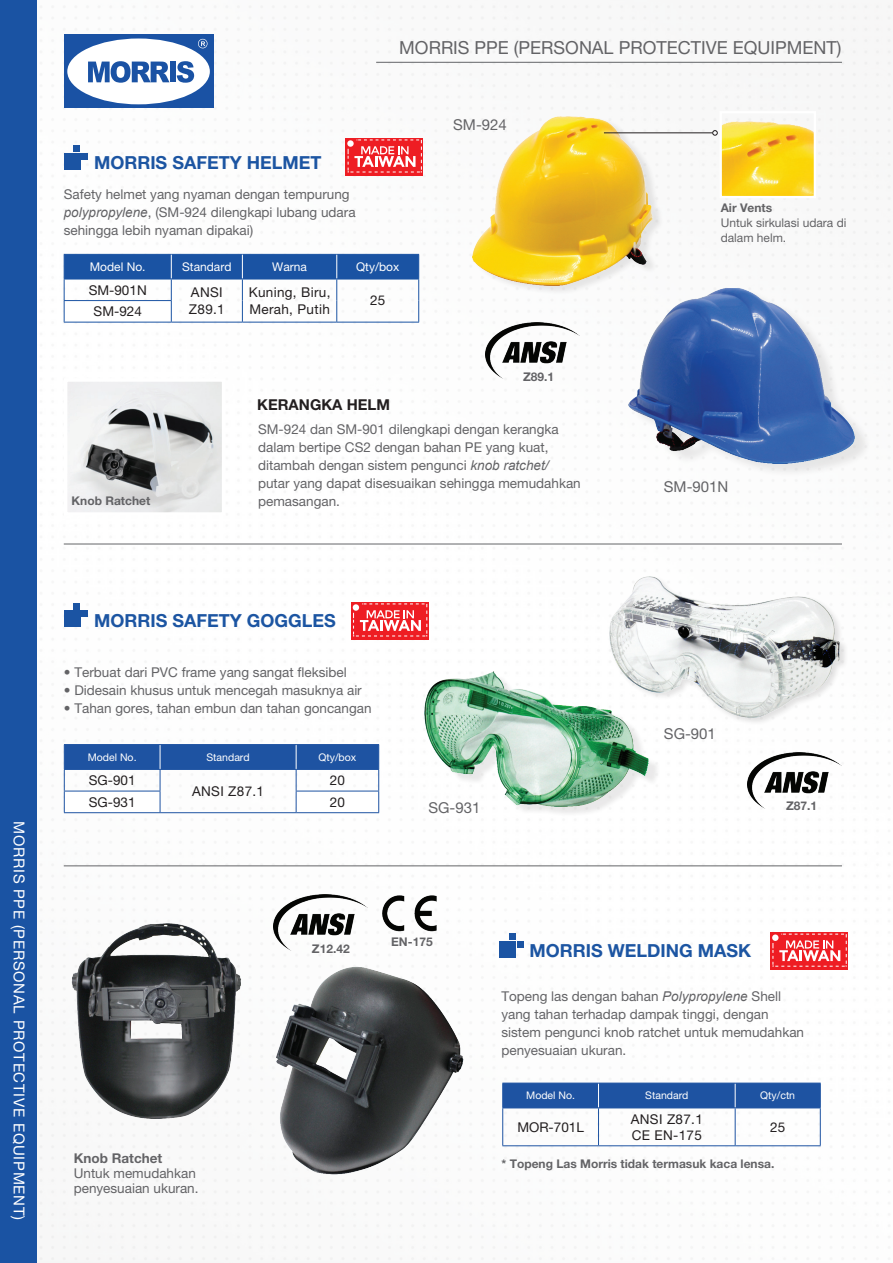
<style>
.page{position:relative;width:893px;height:1263px;background:#fff}
.page>*{position:absolute;margin:0;border:0;box-sizing:border-box;transform-origin:0 0}
.t1{font:700 18px "Helvetica Neue LT Pro";color:#1c55a2}
.t2{font:18px "Helvetica Neue LT Pro";color:#636366}
.t3{font:15px "Helvetica Neue LT Pro";letter-spacing:.05em;color:#fff}
.t4{font:15px "Helvetica Neue LT Pro";color:#636366}
.t5{font:700 15px "Helvetica Neue LT Pro";color:#231f20}
.t6{font:13.5px/18px "Helvetica Neue LT Pro";color:#636366}
.t7{font:13.5px/16.2px "Helvetica Neue LT Pro";letter-spacing:.025em;color:#231f20}
.t8{font:700 13.5px "Helvetica Neue LT Pro";color:#636366}
.t9{font:700 12px "Helvetica Neue LT Pro";color:#636366}
.t10{font:12px/15px "Helvetica Neue LT Pro";color:#636366}
.t11{font:12px "Helvetica Neue LT Pro";color:#fff}
.t12{font:10.5px "Helvetica Neue LT Pro";color:#fff}
.s1{font-family:"Arial";font-style:italic}
</style>
<div class="page">
<img style="left:39px;top:5px;width:852px;height:1255px">
<div style="left:475px;top:116px;width:189px;height:179px;background:#231f20;opacity:.1"></div>
<img style="left:473px;top:116px;width:179px;height:170px">
<img style="left:722px;top:122px;width:91px;height:73px">
<div style="left:719px;top:111px;width:97px;height:87px;border:2px solid #fff"></div>
<div style="left:633px;top:289px;width:239px;height:189px;background:#231f20;opacity:.1"></div>
<img style="left:629px;top:288px;width:225px;height:175px">
<hr style="left:171px;top:322px;width:71px;height:1px;background:#1a53a3">
<hr style="left:242px;top:322px;width:95px;height:1px;background:#1a53a3">
<hr style="left:337px;top:322px;width:82px;height:1px;background:#1a53a3">
<svg style="left:64px;top:254px;width:355px;height:68px"></svg>
<hr style="left:64px;top:322px;width:107px;height:1px;background:#1a53a3">
<div style="left:64px;top:34px;width:149px;height:74px;background:#1a52a4"></div>
<div style="left:67px;top:39px;width:143px;height:65px;background:#fff;border-radius:50%"></div>
<svg style="left:88px;top:61px;width:81px;height:22px"></svg>
<div style="left:170px;top:62px;width:6px;height:20px;background:#1a52a4"></div>
<svg style="left:177px;top:61px;width:17px;height:22px"></svg>
<svg style="left:198px;top:39px;width:10px;height:9px"></svg>
<hr style="left:376px;top:62px;width:466px;height:1px;background:#636568">
<img style="left:69px;top:383px;width:151px;height:128px">
<div style="left:64px;top:378px;width:161px;height:138px;border:4px solid #fff"></div>
<img style="left:485px;top:322px;width:94px;height:56px">
<img style="left:748px;top:752px;width:94px;height:56px">
<img style="left:274px;top:895px;width:94px;height:55px">
<hr style="left:604px;top:132px;width:108px;height:1px;background:#231f20">
<svg style="left:712px;top:130px;width:6px;height:6px"></svg>
<div style="left:64px;top:153px;width:16px;height:17px;background:#1b54a3"></div>
<div style="left:81px;top:153px;width:7px;height:7px;background:#1b54a3"></div>
<div style="left:73px;top:145px;width:7px;height:7px;background:#1b54a3"></div>
<hr style="left:64px;top:544px;width:778px;height:1px;background:#646568">
<hr style="left:64px;top:865px;width:778px;height:1px;background:#646568">
<div style="left:608px;top:575px;width:240px;height:151px;background:#231f20;opacity:.13"></div>
<img style="left:609px;top:577px;width:230px;height:141px">
<div style="left:428px;top:675px;width:232px;height:142px;background:#231f20;opacity:.1"></div>
<img style="left:424px;top:671px;width:225px;height:135px">
<svg style="left:64px;top:744px;width:315px;height:69px"></svg>
<hr style="left:64px;top:769px;width:96px;height:1px;background:#1e53a2">
<hr style="left:160px;top:769px;width:136px;height:1px;background:#1e53a2">
<hr style="left:296px;top:769px;width:83px;height:1px;background:#1e53a2">
<hr style="left:502px;top:1108px;width:1px;height:37px;background:#1e53a2">
<hr style="left:598px;top:1108px;width:1px;height:37px;background:#1e53a2">
<hr style="left:735px;top:1108px;width:1px;height:37px;background:#1e53a2">
<hr style="left:820px;top:1108px;width:1px;height:37px;background:#1e53a2">
<hr style="left:502px;top:1145px;width:96px;height:1px;background:#1e53a2">
<hr style="left:598px;top:1145px;width:137px;height:1px;background:#1e53a2">
<hr style="left:735px;top:1145px;width:86px;height:1px;background:#1e53a2">
<div style="left:502px;top:1083px;width:319px;height:24px;background:#1e53a2"></div>
<hr style="left:502px;top:1107px;width:96px;height:1px;background:#1e53a2">
<hr style="left:598px;top:1107px;width:137px;height:1px;background:#1e53a2">
<hr style="left:735px;top:1107px;width:86px;height:1px;background:#1e53a2">
<div style="left:64px;top:611px;width:16px;height:16px;background:#1b54a3"></div>
<div style="left:81px;top:610px;width:7px;height:7px;background:#1b54a3"></div>
<div style="left:74px;top:603px;width:6px;height:7px;background:#1b54a3"></div>
<div style="left:499px;top:941px;width:17px;height:16px;background:#1b54a3"></div>
<svg style="left:517px;top:941px;width:6px;height:6px"></svg>
<div style="left:509px;top:933px;width:7px;height:7px;background:#1b54a3"></div>
<img style="left:267px;top:956px;width:202px;height:224px">
<img style="left:70px;top:923px;width:173px;height:196px">
<img style="left:382px;top:895px;width:56px;height:36px">
<div style="left:0;top:0;width:37px;height:1263px;background:#1a53a3"></div>
<div style="left:770px;top:932px;width:78px;height:38px;background:linear-gradient(to right,#ee1d23,#ee1d23)"></div>
<svg style="left:772px;top:934px;width:75px;height:33px;background:#f2585c"></svg>
<svg style="left:345px;top:138px;width:78px;height:37px"></svg>
<svg style="left:347px;top:140px;width:75px;height:33px;background:#f2575c"></svg>
<div style="left:351px;top:602px;width:77px;height:37px;background:#ee1d23"></div>
<svg style="left:353px;top:603px;width:75px;height:34px"></svg>
<h1 class="t2" style="left:399px;top:37px;width:444px">MORRIS PPE (PERSONAL PROTECTIVE EQUIPMENT)</h1>
<h1 class="t1" style="left:94px;top:152px;width:229px">MORRIS SAFETY HELMET</h1>
<p class="t6" style="left:64px;top:185px;width:293px">Safety helmet yang nyaman dengan tempurung <span class="s1">polypropylene</span>, (SM-924 dilengkapi lubang udara sehingga lebih nyaman dipakai)</p>
<p class="t11" style="left:90px;top:260px;width:57px">Model No.</p>
<p class="t11" style="left:182px;top:260px;width:51px">Standard</p>
<p class="t11" style="left:272px;top:260px;width:36px">Warna</p>
<p class="t11" style="left:356px;top:260px;width:45px">Qty/box</p>
<p class="t7" style="left:89px;top:282px;width:60px">SM-901N</p>
<p class="t7" style="left:189px;top:284px;width:37px">ANSI<br>Z89.1</p>
<p class="t7" style="left:249px;top:284px;width:83px">Kuning, Biru,<br>Merah, Putih</p>
<p class="t7" style="left:370px;top:292px;width:17px">25</p>
<p class="t7" style="left:94px;top:303px;width:50px">SM-924</p>
<p class="t5" style="left:257px;top:395px;width:134px">KERANGKA HELM</p>
<p class="t4" style="left:453px;top:116px;width:55px">SM-924</p>
<p class="t9" style="left:523px;top:369px;width:33px">Z89.1</p>
<p class="t9" style="left:72px;top:494px;width:80px">Knob Ratchet</p>
<p class="t6" style="left:258px;top:420px;width:324px">SM-924 dan SM-901 dilengkapi dengan kerangka dalam bertipe CS2 dengan bahan PE yang kuat, ditambah dengan sistem pengunci <span class="s1">knob ratchet/ </span>putar yang dapat disesuaikan sehingga memudahkan pemasangan.</p>
<p class="t9" style="left:721px;top:201px;width:53px">Air Vents</p>
<p class="t10" style="left:721px;top:215px;width:127px">Untuk sirkulasi udara di dalam helm.</p>
<p class="t4" style="left:664px;top:478px;width:66px">SM-901N</p>
<p class="t3" style="left:28px;top:821px;width:401px;rotate:90deg">MORRIS PPE (PERSONAL PROTECTIVE EQUIPMENT)</p>
<h1 class="t1" style="left:94px;top:609px;width:243px">MORRIS SAFETY GOGGLES</h1>
<p class="t6" style="left:64px;top:663px;width:284px">• Terbuat dari PVC frame yang sangat fleksibel</p>
<p class="t6" style="left:64px;top:681px;width:299px">• Didesain khusus untuk mencegah masuknya air</p>
<p class="t6" style="left:64px;top:699px;width:309px">• Tahan gores, tahan embun dan tahan goncangan</p>
<p class="t12" style="left:88px;top:751px;width:50px">Model No.</p>
<p class="t12" style="left:207px;top:751px;width:45px">Standard</p>
<p class="t12" style="left:319px;top:751px;width:39px">Qty/box</p>
<p class="t7" style="left:89px;top:772px;width:48px">SG-901</p>
<p class="t7" style="left:192px;top:783px;width:74px">ANSI Z87.1</p>
<p class="t7" style="left:330px;top:772px;width:17px">20</p>
<p class="t7" style="left:89px;top:794px;width:48px">SG-931</p>
<p class="t7" style="left:330px;top:794px;width:17px">20</p>
<p class="t4" style="left:428px;top:799px;width:53px">SG-931</p>
<p class="t4" style="left:664px;top:724px;width:53px">SG-901</p>
<p class="t9" style="left:786px;top:799px;width:33px">Z87.1</p>
<p class="t8" style="left:74px;top:1150px;width:90px">Knob Ratchet</p>
<p class="t6" style="left:74px;top:1166px;width:126px;line-height:15px">Untuk memudahkan penyesuaian ukuran.</p>
<p class="t9" style="left:312px;top:941px;width:39px">Z12.42</p>
<p class="t9" style="left:391px;top:935px;width:43px">EN-175</p>
<h1 class="t1" style="left:529px;top:940px;width:223px">MORRIS WELDING MASK</h1>
<p class="t6" style="left:501px;top:987px;width:304px">Topeng las dengan bahan <span class="s1">Polypropylene</span> Shell yang tahan terhadap dampak tinggi, dengan sistem pengunci knob ratchet untuk memudahkan penyesuaian ukuran.</p>
<p class="t12" style="left:526px;top:1089px;width:50px">Model No.</p>
<p class="t12" style="left:645px;top:1089px;width:45px">Standard</p>
<p class="t12" style="left:760px;top:1089px;width:36px">Qty/ctn</p>
<p class="t7" style="left:517px;top:1118px;width:68px">MOR-701L</p>
<p class="t7" style="left:631px;top:1110px;width:74px">ANSI Z87.1<br>CE EN-175</p>
<p class="t7" style="left:770px;top:1118px;width:17px">25</p>
<p class="t9" style="left:501px;top:1156px;width:274px">* Topeng Las Morris tidak termasuk kaca lensa.</p>
</div>
